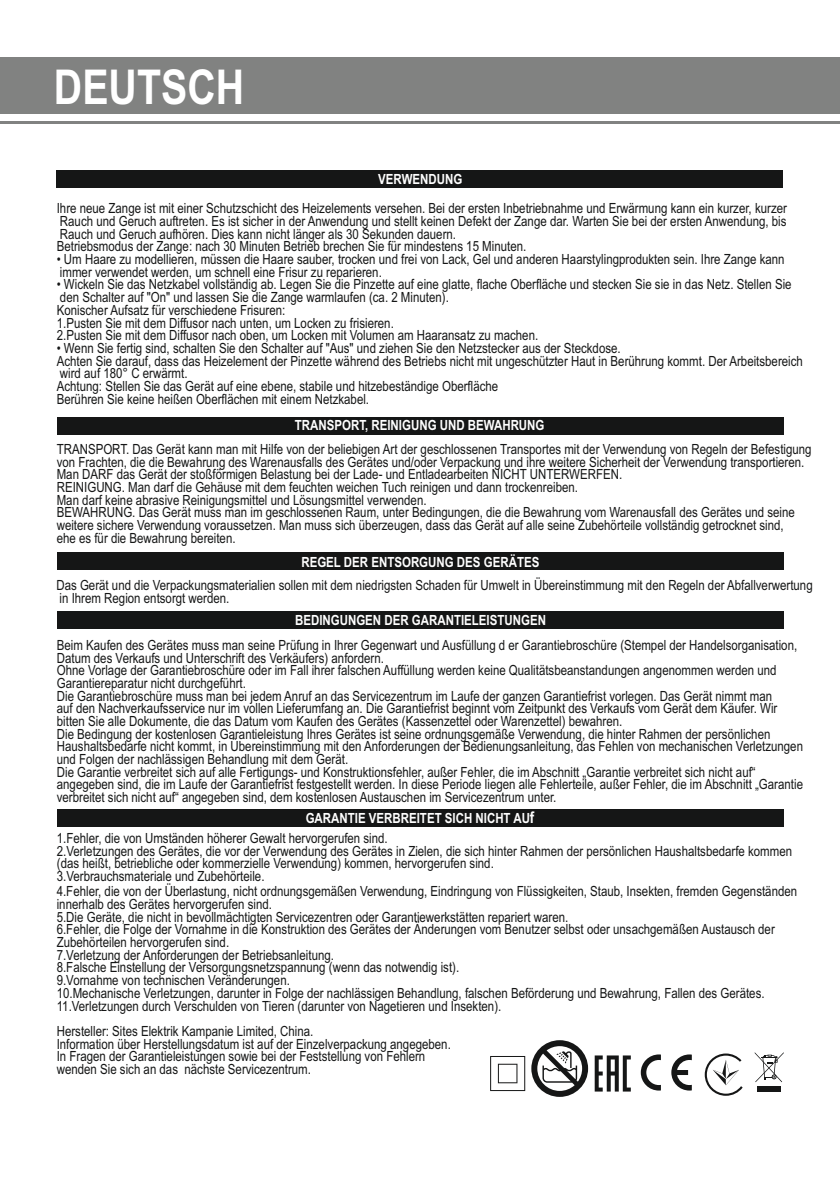
<style>
.page{position:relative;width:840px;height:1191px;background:#fff}
.page>*{position:absolute;margin:0;border:0;box-sizing:border-box;transform-origin:0 0}
.t1{font:700 48px "Arial Narrow";color:#fff}
.t2{font:14px/12.6px "Arial Narrow";color:#151616}
.t3{font:700 14px "Arial Narrow";color:#fff}
.s1{font-size:16px}
</style>
<div class="page">
<div style="left:0;top:57px;width:839px;height:56px;background:#818281"></div>
<hr style="left:0;top:121px;width:839px;height:2px;background:#818281">
<div style="left:57px;top:170px;width:725px;height:17px;background:#151616"></div>
<div style="left:57px;top:552px;width:726px;height:17px;background:#151616"></div>
<div style="left:57px;top:612px;width:726px;height:17px;background:#151616"></div>
<div style="left:57px;top:809px;width:726px;height:17px;background:#151616"></div>
<div style="left:57px;top:418px;width:725px;height:17px;background:#151616"></div>
<svg style="left:640px;top:1054px;width:51px;height:36px"></svg>
<svg style="left:594px;top:1055px;width:36px;height:36px"></svg>
<svg style="left:704px;top:1053px;width:38px;height:42px"></svg>
<svg style="left:754px;top:1052px;width:29px;height:30px"></svg>
<div style="left:756px;top:1086px;width:24px;height:5px;background:#151616"></div>
<svg style="left:490px;top:1056px;width:35px;height:35px"></svg>
<svg style="left:531px;top:1040px;width:56px;height:56px"></svg>
<h1 class="t1" style="left:54px;top:69px;width:192px">DEUTSCH</h1>
<p class="t3" style="left:378px;top:173px;width:85px">VERWENDUNG</p>
<p class="t2" style="left:57px;top:203px;width:731px">Ihre neue Zange ist mit einer Schutzschicht des Heizelements versehen. Bei der ersten Inbetriebnahme und Erwärmung kann ein kurzer, kurzer Rauch und Geruch auftreten. Es ist sicher in der Anwendung und stellt keinen Defekt der Zange dar. Warten Sie bei der ersten Anwendung, bis Rauch und Geruch aufhören. Dies kann nicht länger als 30 Sekunden dauern.<br>Betriebsmodus der Zange: nach 30 Minuten Betrieb brechen Sie für mindestens 15 Minuten.</p>
<p class="t2" style="left:57px;top:254px;width:729px">• Um Haare zu modellieren, müssen die Haare sauber, trocken und frei von Lack, Gel und anderen Haarstylingprodukten sein. Ihre Zange kann immer verwendet werden, um schnell eine Frisur zu reparieren.</p>
<p class="t2" style="left:57px;top:279px;width:736px">• Wickeln Sie das Netzkabel vollständig ab. Legen Sie die Pinzette auf eine glatte, flache Oberfläche und stecken Sie sie in das Netz. Stellen Sie den Schalter auf "On" und lassen Sie die Zange warmlaufen (ca. 2 Minuten).<br>Konischer Aufsatz für verschiedene Frisuren:</p>
<p class="t2" style="left:57px;top:318px;width:338px">1. Pusten Sie mit dem Diffusor nach unten, um Locken zu frisieren.</p>
<p class="t2" style="left:57px;top:330px;width:482px">2. Pusten Sie mit dem Diffusor nach oben, um Locken mit Volumen am Haaransatz zu machen.</p>
<p class="t2" style="left:57px;top:343px;width:747px">• Wenn Sie fertig sind, schalten Sie den Schalter auf "Aus" und ziehen Sie den Netzstecker aus der Steckdose.<br>Achten Sie darauf, dass das Heizelement der Pinzette während des Betriebs nicht mit ungeschützter Haut in Berührung kommt. Der Arbeitsbereich wird auf 180° C erwärmt.<br>Achtung: Stellen Sie das Gerät auf eine ebene, stabile und hitzebeständige Oberfläche<br>Berühren Sie keine heißen Oberflächen mit einem Netzkabel.</p>
<p class="t3" style="left:295px;top:420px;width:251px">TRANSPORT, REINIGUNG UND BEWAHRUNG</p>
<p class="t2" style="left:57px;top:444px;width:756px">TRANSPORT. Das Gerät kann man mit Hilfe von der beliebigen Art der geschlossenen Transportes mit der Verwendung von Regeln der Befestigung von Frachten, die die Bewahrung des Warenausfalls des Gerätes und/oder Verpackung und ihre weitere Sicherheit der Verwendung transportieren.<br>Man DARF das Gerät der stoßförmigen Belastung bei der Lade- und Entladearbeiten NICHT UNTERWERFEN.<br>REINIGUNG. Man darf die Gehäuse mit dem feuchten weichen Tuch reinigen und dann trockenreiben.<br>Man darf keine abrasive Reinigungsmittel und Lösungsmittel verwenden.<br>BEWAHRUNG. Das Gerät muss man im geschlossenen Raum, unter Bedingungen, die die Bewahrung vom Warenausfall des Gerätes und seine weitere sichere Verwendung voraussetzen. Man muss sich überzeugen, dass das Gerät auf alle seine Zubehörteile vollständig getrocknet sind,<br>ehe es für die Bewahrung bereiten.</p>
<p class="t3" style="left:301px;top:556px;width:239px">REGEL DER ENTSORGUNG DES GERÄTES</p>
<p class="t2" style="left:56px;top:580px;width:757px">Das Gerät und die Verpackungsmaterialien sollen mit dem niedrigsten Schaden für Umwelt in Übereinstimmung mit den Regeln der Abfallverwertung in Ihrem Region entsorgt werden.</p>
<p class="t3" style="left:295px;top:615px;width:252px">BEDINGUNGEN DER GARANTIELEISTUNGEN</p>
<p class="t2" style="left:57px;top:640px;width:747px">Beim Kaufen des Gerätes muss man seine Prüfung in Ihrer Gegenwart und Ausfüllung d er Garantiebroschüre (Stempel der Handelsorganisation, Datum des Verkaufs und Unterschrift des Verkäufers) anfordern.<br>Ohne Vorlage der Garantiebroschüre oder im Fall ihrer falschen Auffüllung werden keine Qualitätsbeanstandungen angenommen werden und Garantiereparatur nicht durchgeführt.<br>Die Garantiebroschüre muss man bei jedem Anruf an das Servicezentrum im Laufe der ganzen Garantiefrist vorlegen. Das Gerät nimmt man<br>auf den Nachverkaufsservice nur im vollen Lieferumfang an. Die Garantiefrist beginnt vom Zeitpunkt des Verkaufs vom Gerät dem Käufer. Wir bitten Sie alle Dokumente, die das Datum vom Kaufen des Gerätes (Kassenzettel oder Warenzettel) bewahren.<br>Die Bedingung der kostenlosen Garantieleistung Ihres Gerätes ist seine ordnungsgemäße Verwendung, die hinter Rahmen der persönlichen Haushaltsbedarfe nicht kommt, in Übereinstimmung mit den Anforderungen der Bedienungsanleitung, das Fehlen von mechanischen Verletzungen und Folgen der nachlässigen Behandlung mit dem Gerät.<br>Die Garantie verbreitet sich auf alle Fertigungs- und Konstruktionsfehler, außer Fehler, die im Abschnitt „Garantie verbreitet sich nicht auf“ angegeben sind, die im Laufe der Garantiefrist festgestellt werden. In diese Periode liegen alle Fehlerteile, außer Fehler, die im Abschnitt „Garantie verbreitet sich nicht auf“ angegeben sind, dem kostenlosen Austauschen im Servicezentrum unter.</p>
<p class="t3" style="left:305px;top:813px;width:230px">GARANTIE VERBREITET SICH NICHT AU<span class="s1">f</span></p>
<p class="t2" style="left:57px;top:833px;width:332px">1. Fehler, die von Umständen höherer Gewalt hervorgerufen sind.</p>
<p class="t2" style="left:57px;top:846px;width:736px">2. Verletzungen des Gerätes, die vor der Verwendung des Gerätes in Zielen, die sich hinter Rahmen der persönlichen Haushaltsbedarfe kommen (das heißt, betriebliche oder kommerzielle Verwendung) kommen, hervorgerufen sind.</p>
<p class="t2" style="left:57px;top:871px;width:209px">3. Verbrauchsmateriale und Zubehörteile.</p>
<p class="t2" style="left:57px;top:886px;width:741px">4. Fehler, die von der Überlastung, nicht ordnungsgemäßen Verwendung, Eindringung von Flüssigkeiten, Staub, Insekten, fremden Gegenständen innerhalb des Gerätes hervorgerufen sind.</p>
<p class="t2" style="left:57px;top:911px;width:513px">5. Die Geräte, die nicht in bevollmächtigten Servicezentren oder Garantiewerkstätten repariert waren.</p>
<p class="t2" style="left:57px;top:924px;width:719px">6. Fehler, die Folge der Vornahme in die Konstruktion des Gerätes der Änderungen vom Benutzer selbst oder unsachgemäßen Austausch der<br>Zubehörteilen hervorgerufen sind.</p>
<p class="t2" style="left:57px;top:949px;width:278px">7. Verletzung der Anforderungen der Betriebsanleitung.</p>
<p class="t2" style="left:57px;top:962px;width:404px">8. Falsche Einstellung der Versorgungsnetzspannung (wenn das notwendig ist).</p>
<p class="t2" style="left:57px;top:975px;width:234px">9. Vornahme von technischen Veränderungen.</p>
<p class="t2" style="left:57px;top:988px;width:709px">10. Mechanische Verletzungen, darunter in Folge der nachlässigen Behandlung, falschen Beförderung und Bewahrung, Fallen des Gerätes.</p>
<p class="t2" style="left:57px;top:994px;width:446px;line-height:25.4px">11. Verletzungen durch Verschulden von Tieren (darunter von Nagetieren und Insekten).<br>Hersteller: Sites Elektrik Kampanie Limited, China.</p>
<p class="t2" style="left:57px;top:1038px;width:395px">Information über Herstellungsdatum ist auf der Einzelverpackung angegeben.<br>In Fragen der Garantieleistungen sowie bei der Feststellung von Fehlern wenden Sie sich an das nächste Servicezentrum.</p>
</div>
